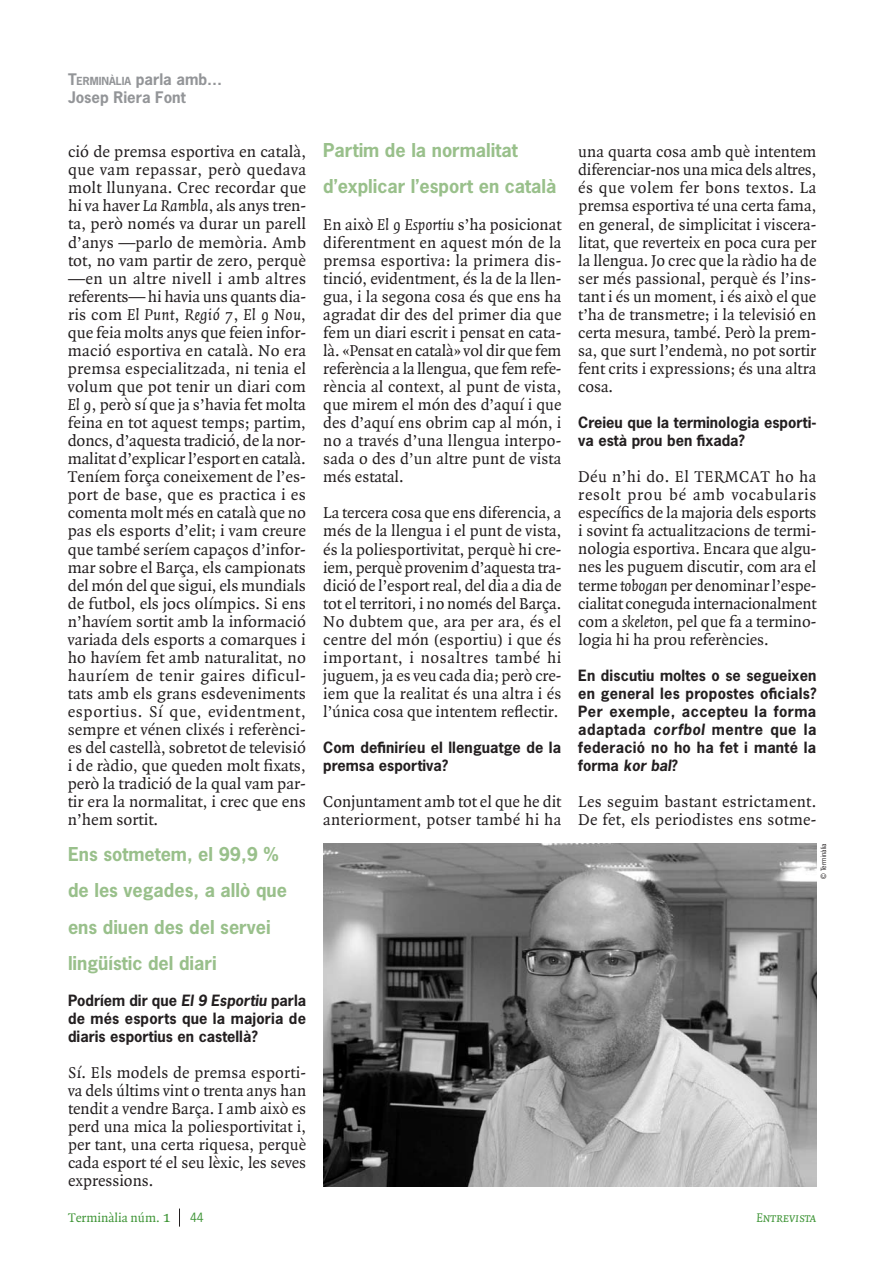
<style>
.page{position:relative;width:893px;height:1263px;background:#fff}
.page>*{position:absolute;margin:0;border:0;box-sizing:border-box;transform-origin:0 0}
.t1{font:700 18px/36.2px "News Gothic";color:#99c08b}
.t2{font:16.8px/18px "Quadraat";color:#231f20;text-align:justify}
.t3{font:16.8px/18px "Quadraat";letter-spacing:.02em;color:#231f20}
.t4{font:700 15px "News Gothic";color:#939598}
.t5{font:700 14.7px/18px "News Gothic";letter-spacing:.01em;color:#231f20;text-align:justify}
.t6{font:13.5px "Quadraat";color:#3f9537}
.t7{font:13.5px "Quadraat Italic Small Caps";color:#3f9537}
.t8{font:700 10.5px "News Gothic";color:#939598}
.t9{font:6.75px "News Gothic";color:#231f20}
.s1{font-size:15px}
.s2{font-style:italic}
.s3{font-family:"Quadraat Small Caps";font-size:15.75px}
.s4{font-family:"News Gothic";font-size:12px}
</style>
<div class="page">
<svg style="left:179px;top:1208px;width:1px;height:18px"></svg>
<img style="left:323px;top:843px;width:493px;height:343px">
<p class="t8" style="left:68px;top:74px;width:156px"><span class="s1">T</span>ERMINÀLIA <span class="s1">parla amb…</span></p>
<p class="t4" style="left:68px;top:87px;width:119px">Josep Riera Font</p>
<p class="t2" style="left:68px;top:143px;width:240px">ció de premsa esportiva en català, que vam repassar, però quedava molt llunyana. Crec recordar que hi va haver <span class="s2">La Rambla</span>, als anys tren&shy;ta, però només va durar un parell d’anys —parlo de memòria. Amb tot, no vam partir de zero, perquè —en un altre nivell i amb altres referents— hi havia uns quants dia&shy;ris com <span class="s2">El Punt</span>, <span class="s2">Regió 7</span>, <span class="s2">El 9 Nou</span>, que feia molts anys que feien infor&shy;mació esportiva en català. No era premsa especialitzada, ni tenia el volum que pot tenir un diari com <span class="s2">El 9</span>, però sí que ja s’havia fet molta feina en tot aquest temps; partim, doncs, d’aquesta tradició, de la nor&shy;malitat d’explicar l’esport en català.<br>Teníem força coneixement de l’es&shy;port de base, que es practica i es comenta molt més en català que no pas els esports d’elit; i vam creure que també seríem capaços d’infor&shy;mar sobre el Barça, els campionats del món del que sigui, els mundials de futbol, els jocs olímpics. Si ens n’havíem sortit amb la informació variada dels esports a comarques i ho havíem fet amb naturalitat, no hauríem de tenir gaires dificul&shy;tats amb els grans esdeveniments esportius. Sí que, evidentment, sempre et vénen clixés i referènci&shy;es del castellà, sobretot de televisió i de ràdio, que queden molt fixats, però la tradició de la qual vam par&shy;tir era la normalitat, i crec que ens n’hem sortit.</p>
<p class="t1" style="left:68px;top:836px;width:220px">Ens sotmetem, el 99,9 % de les vegades, a allò que ens diuen des del servei lingüístic del diari</p>
<p class="t5" style="left:68px;top:991px;width:240px">Podríem dir que <span class="s2">El 9 Esportiu</span> parla de més esports que la majoria de diaris esportius en castellà?</p>
<p class="t2" style="left:68px;top:1064px;width:240px">Sí. Els models de premsa esporti&shy;va dels últims vint o trenta anys han tendit a vendre Barça. I amb això es perd una mica la poliesportivitat i, per tant, una certa riquesa, perquè cada esport té el seu lèxic, les seves expressions.</p>
<p class="t1" style="left:323px;top:132px;width:235px">Partim de la normalitat d’explicar l’esport en català</p>
<p class="t2" style="left:323px;top:216px;width:240px">En això <span class="s2">El 9 Esportiu</span> s’ha posicionat diferentment en aquest món de la premsa esportiva: la primera dis&shy;tinció, evidentment, és la de la llen&shy;gua, i la segona cosa és que ens ha agradat dir des del primer dia que fem un diari escrit i pensat en cata&shy;là. «Pensat en català» vol dir que fem referència a la llengua, que fem refe&shy;rència al context, al punt de vista, que mirem el món des d’aquí i que des d’aquí ens obrim cap al món, i no a través d’una llengua interpo&shy;sada o des d’un altre punt de vista més estatal.</p>
<p class="t2" style="left:323px;top:505px;width:240px">La tercera cosa que ens diferencia, a més de la llengua i el punt de vista, és la poliesportivitat, perquè hi cre&shy;iem, perquè provenim d’aquesta tra&shy;dició de l’esport real, del dia a dia de tot el territori, i no només del Barça.<br>No dubtem que, ara per ara, és el centre del món (esportiu) i que és important, i nosaltres també hi juguem, ja es veu cada dia; però cre&shy;iem que la realitat és una altra i és l’única cosa que intentem reflectir.</p>
<p class="t5" style="left:323px;top:738px;width:239px">Com definiríeu el llenguatge de la premsa esportiva?</p>
<p class="t3" style="left:323px;top:793px;width:240px">Conjuntament amb tot el que he dit anteriorment, potser també hi ha</p>
<p class="t2" style="left:578px;top:143px;width:240px">una quarta cosa amb què intentem diferenciar-nos una mica dels altres, és que volem fer bons textos. La premsa esportiva té una certa fama, en general, de simplicitat i viscera&shy;litat, que reverteix en poca cura per la llengua. Jo crec que la ràdio ha de ser més passional, perquè és l’ins&shy;tant i és un moment, i és això el que t’ha de transmetre; i la televisió en certa mesura, també. Però la prem&shy;sa, que surt l’endemà, no pot sortir fent crits i expressions; és una altra cosa.</p>
<p class="t5" style="left:578px;top:413px;width:240px">Creieu que la terminologia esporti&shy;va està prou ben fixada?</p>
<p class="t2" style="left:578px;top:468px;width:240px">Déu n’hi do. El TERMCAT ho ha resolt prou bé amb vocabularis específics de la majoria dels esports i sovint fa actualitzacions de termi&shy;nologia esportiva. Encara que algu&shy;nes les puguem discutir, com ara el terme <span class="s2">tobogan</span> per denominar l’espe&shy;cialitat coneguda internacionalment com a <span class="s2">skeleton</span>, pel que fa a termino&shy;logia hi ha prou referències.</p>
<p class="t5" style="left:578px;top:666px;width:240px">En discutiu moltes o se segueixen en general les propostes oficials?<br>Per exemple, accepteu la forma adaptada <span class="s2">corfbol</span> mentre que la federació no ho ha fet i manté la forma <span class="s2">kor bal</span>?</p>
<p class="t3" style="left:578px;top:793px;width:240px">Les seguim bastant estrictament.<br>De fet, els periodistes ens sotme-</p>
<p class="t9" style="left:819px;top:879px;width:37px;rotate:-90deg">© Terminàlia</p>
<p class="t6" style="left:68px;top:1211px;width:137px">Terminàlia núm. <span class="s3">1</span> <span class="s4">44</span></p>
<p class="t7" style="left:757px;top:1211px;width:61px">Entrevista</p>
</div>
